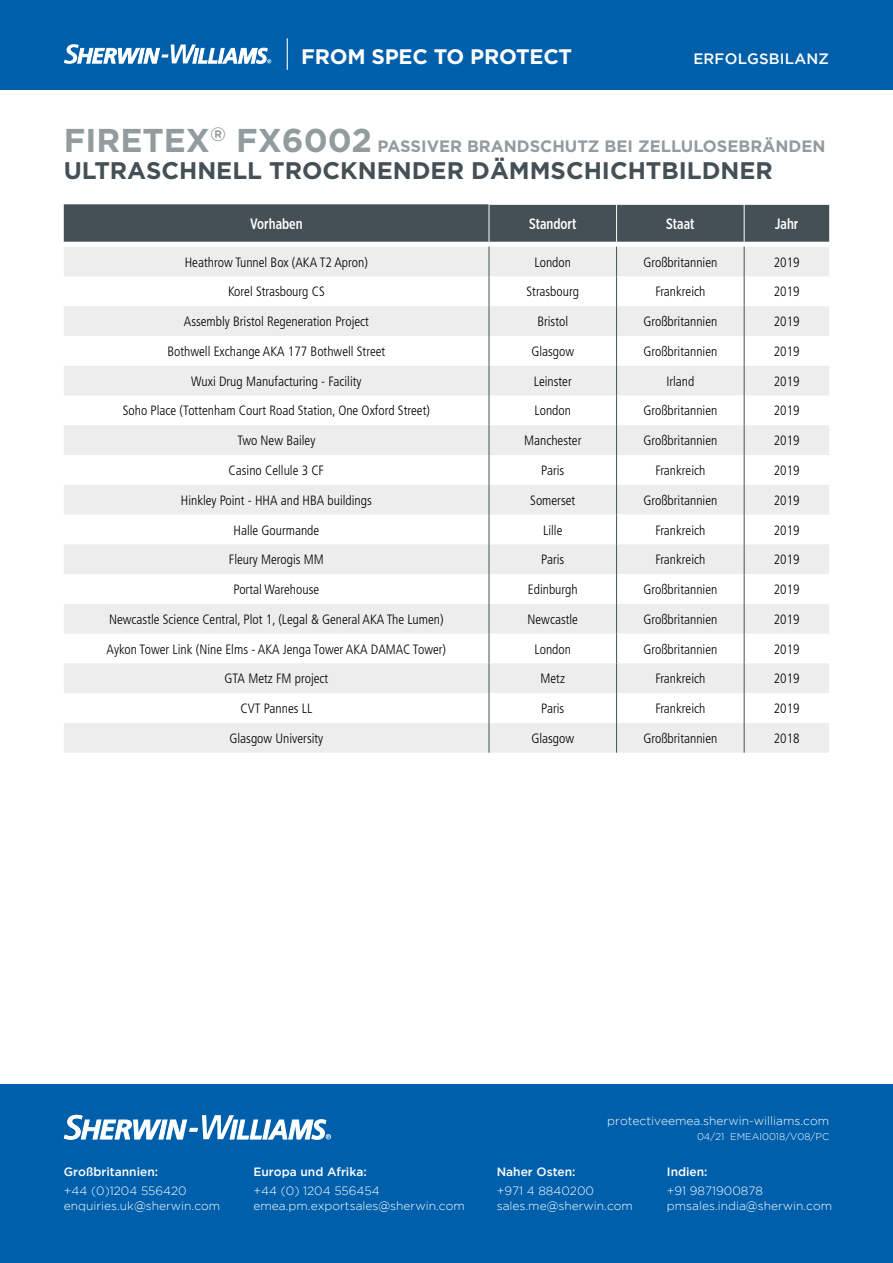
<style>
.page{position:relative;width:893px;height:1263px;background:#fff}
.page>*{position:absolute;margin:0;border:0;box-sizing:border-box;transform-origin:0 0}
.t1{font:700 24px "Gotham";color:#445055}
.t2{font:700 21px "Gotham";letter-spacing:-.01em;color:#fff}
.t3{font:700 16.5px "Gotham";color:#929b9e}
.t4{font:500 15px "Gotham X Narrow";color:#fff}
.t5{font:500 15px "Gotham";letter-spacing:.015em;color:#fff}
.t6{font:300 condensed 13.5px "Frutiger LT Std";color:#000}
.t7{font:300 12px/15px "Gotham";color:#fff}
.t8{font:500 12px "Gotham";color:#fff}
.t9{font:300 9.75px "Gotham";color:#fff}
.s1{font-size:33px}
</style>
<div class="page">
<div style="left:0;top:0;width:893px;height:89px;background:#005faa"></div>
<hr style="left:287px;top:38px;width:1px;height:32px;background:#fff">
<svg style="left:64px;top:44px;width:207px;height:20px"></svg>
<div style="left:0;top:1084px;width:893px;height:179px;background:#005faa"></div>
<svg style="left:64px;top:1115px;width:267px;height:25px"></svg>
<svg style="left:64px;top:276px;width:765px;height:477px;fill:#f4f4f4"></svg>
<svg style="left:64px;top:204px;width:765px;height:72px;background:#979da0"></svg>
<hr style="left:489px;top:276px;width:1px;height:30px;background:#445055">
<hr style="left:616px;top:276px;width:1px;height:30px;background:#445055">
<hr style="left:744px;top:276px;width:1px;height:30px;background:#445055">
<hr style="left:489px;top:306px;width:1px;height:30px;background:#445055">
<hr style="left:616px;top:306px;width:1px;height:30px;background:#445055">
<hr style="left:744px;top:306px;width:1px;height:30px;background:#445055">
<hr style="left:489px;top:336px;width:1px;height:30px;background:#445055">
<hr style="left:616px;top:336px;width:1px;height:30px;background:#445055">
<hr style="left:744px;top:336px;width:1px;height:30px;background:#445055">
<svg style="left:489px;top:366px;width:1px;height:29px"></svg>
<svg style="left:616px;top:366px;width:1px;height:29px"></svg>
<svg style="left:744px;top:366px;width:1px;height:29px"></svg>
<hr style="left:489px;top:395px;width:1px;height:30px;background:#445055">
<hr style="left:616px;top:395px;width:1px;height:30px;background:#445055">
<hr style="left:744px;top:395px;width:1px;height:30px;background:#445055">
<hr style="left:489px;top:425px;width:1px;height:30px;background:#445055">
<hr style="left:616px;top:425px;width:1px;height:30px;background:#445055">
<hr style="left:744px;top:425px;width:1px;height:30px;background:#445055">
<hr style="left:489px;top:455px;width:1px;height:30px;background:#445055">
<hr style="left:616px;top:455px;width:1px;height:30px;background:#445055">
<hr style="left:744px;top:455px;width:1px;height:30px;background:#445055">
<svg style="left:489px;top:485px;width:1px;height:29px"></svg>
<svg style="left:616px;top:485px;width:1px;height:29px"></svg>
<svg style="left:744px;top:485px;width:1px;height:29px"></svg>
<hr style="left:489px;top:514px;width:1px;height:30px;background:#445055">
<hr style="left:616px;top:514px;width:1px;height:30px;background:#445055">
<hr style="left:744px;top:514px;width:1px;height:30px;background:#445055">
<hr style="left:489px;top:544px;width:1px;height:30px;background:#445055">
<hr style="left:616px;top:544px;width:1px;height:30px;background:#445055">
<hr style="left:744px;top:544px;width:1px;height:30px;background:#445055">
<hr style="left:489px;top:574px;width:1px;height:30px;background:#445055">
<hr style="left:616px;top:574px;width:1px;height:30px;background:#445055">
<hr style="left:744px;top:574px;width:1px;height:30px;background:#445055">
<hr style="left:489px;top:604px;width:1px;height:30px;background:#445055">
<hr style="left:616px;top:604px;width:1px;height:30px;background:#445055">
<hr style="left:744px;top:604px;width:1px;height:30px;background:#445055">
<svg style="left:489px;top:634px;width:1px;height:29px"></svg>
<svg style="left:616px;top:634px;width:1px;height:29px"></svg>
<svg style="left:744px;top:634px;width:1px;height:29px"></svg>
<hr style="left:489px;top:663px;width:1px;height:30px;background:#445055">
<hr style="left:616px;top:663px;width:1px;height:30px;background:#445055">
<hr style="left:744px;top:663px;width:1px;height:30px;background:#445055">
<hr style="left:489px;top:693px;width:1px;height:30px;background:#445055">
<hr style="left:616px;top:693px;width:1px;height:30px;background:#445055">
<hr style="left:744px;top:693px;width:1px;height:30px;background:#445055">
<hr style="left:489px;top:723px;width:1px;height:30px;background:#445055">
<hr style="left:616px;top:723px;width:1px;height:30px;background:#445055">
<hr style="left:744px;top:723px;width:1px;height:30px;background:#445055">
<h2 class="t2" style="left:301px;top:44px;width:273px">FROM SPEC TO PROTECT</h2>
<p class="t5" style="left:693px;top:50px;width:137px">ERFOLGSBILANZ</p>
<p class="t3" style="left:64px;top:137px;width:763px"><span class="s1">FIRETEX</span><sup>®</sup> <span class="s1">FX6002</span> PASSIVER BRANDSCHUTZ BEI ZELLULOSEBRÄNDEN</p>
<h1 class="t1" style="left:64px;top:157px;width:711px">ULTRASCHNELL TROCKNENDER DÄMMSCHICHTBILDNER</h1>
<p class="t4" style="left:250px;top:215px;width:54px">Vorhaben</p>
<p class="t4" style="left:529px;top:215px;width:49px">Standort</p>
<p class="t4" style="left:666px;top:215px;width:30px">Staat</p>
<p class="t4" style="left:775px;top:215px;width:25px">Jahr</p>
<p class="t6" style="left:185px;top:254px;width:185px">Heathrow Tunnel Box (AKA T2 Apron)</p>
<p class="t6" style="left:534px;top:254px;width:38px">London</p>
<p class="t6" style="left:643px;top:254px;width:76px">Großbritannien</p>
<p class="t6" style="left:774px;top:254px;width:27px">2019</p>
<p class="t6" style="left:228px;top:284px;width:98px">Korel Strasbourg CS</p>
<p class="t6" style="left:526px;top:284px;width:54px">Strasbourg</p>
<p class="t6" style="left:655px;top:284px;width:52px">Frankreich</p>
<p class="t6" style="left:774px;top:284px;width:27px">2019</p>
<p class="t6" style="left:184px;top:314px;width:187px">Assembly Bristol Regeneration Project</p>
<p class="t6" style="left:537px;top:314px;width:32px">Bristol</p>
<p class="t6" style="left:643px;top:314px;width:76px">Großbritannien</p>
<p class="t6" style="left:774px;top:314px;width:27px">2019</p>
<p class="t6" style="left:167px;top:344px;width:219px">Bothwell Exchange AKA 177 Bothwell Street</p>
<p class="t6" style="left:531px;top:344px;width:44px">Glasgow</p>
<p class="t6" style="left:643px;top:344px;width:76px">Großbritannien</p>
<p class="t6" style="left:774px;top:344px;width:27px">2019</p>
<p class="t6" style="left:191px;top:373px;width:172px">Wuxi Drug Manufacturing - Facility</p>
<p class="t6" style="left:534px;top:373px;width:40px">Leinster</p>
<p class="t6" style="left:666px;top:373px;width:29px">Irland</p>
<p class="t6" style="left:774px;top:373px;width:27px">2019</p>
<p class="t6" style="left:123px;top:403px;width:309px">Soho Place (Tottenham Court Road Station, One Oxford Street)</p>
<p class="t6" style="left:534px;top:403px;width:38px">London</p>
<p class="t6" style="left:643px;top:403px;width:76px">Großbritannien</p>
<p class="t6" style="left:774px;top:403px;width:27px">2019</p>
<p class="t6" style="left:237px;top:433px;width:80px">Two New Bailey</p>
<p class="t6" style="left:524px;top:433px;width:59px">Manchester</p>
<p class="t6" style="left:643px;top:433px;width:76px">Großbritannien</p>
<p class="t6" style="left:774px;top:433px;width:27px">2019</p>
<p class="t6" style="left:229px;top:463px;width:97px">Casino Cellule 3 CF</p>
<p class="t6" style="left:541px;top:463px;width:25px">Paris</p>
<p class="t6" style="left:655px;top:463px;width:52px">Frankreich</p>
<p class="t6" style="left:774px;top:463px;width:27px">2019</p>
<p class="t6" style="left:181px;top:492px;width:193px">Hinkley Point - HHA and HBA buildings</p>
<p class="t6" style="left:530px;top:492px;width:47px">Somerset</p>
<p class="t6" style="left:643px;top:492px;width:76px">Großbritannien</p>
<p class="t6" style="left:774px;top:492px;width:27px">2019</p>
<p class="t6" style="left:233px;top:522px;width:87px">Halle Gourmande</p>
<p class="t6" style="left:543px;top:522px;width:21px">Lille</p>
<p class="t6" style="left:655px;top:522px;width:52px">Frankreich</p>
<p class="t6" style="left:774px;top:522px;width:27px">2019</p>
<p class="t6" style="left:229px;top:552px;width:96px">Fleury Merogis MM</p>
<p class="t6" style="left:541px;top:552px;width:25px">Paris</p>
<p class="t6" style="left:655px;top:552px;width:52px">Frankreich</p>
<p class="t6" style="left:774px;top:552px;width:27px">2019</p>
<p class="t6" style="left:234px;top:582px;width:87px">Portal Warehouse</p>
<p class="t6" style="left:528px;top:582px;width:52px">Edinburgh</p>
<p class="t6" style="left:643px;top:582px;width:76px">Großbritannien</p>
<p class="t6" style="left:774px;top:582px;width:27px">2019</p>
<p class="t6" style="left:109px;top:611px;width:336px">Newcastle Science Central, Plot 1, (Legal &amp; General AKA The Lumen)</p>
<p class="t6" style="left:527px;top:611px;width:52px">Newcastle</p>
<p class="t6" style="left:643px;top:611px;width:76px">Großbritannien</p>
<p class="t6" style="left:774px;top:611px;width:27px">2019</p>
<p class="t6" style="left:107px;top:641px;width:341px">Aykon Tower Link (Nine Elms - AKA Jenga Tower AKA DAMAC Tower)</p>
<p class="t6" style="left:534px;top:641px;width:38px">London</p>
<p class="t6" style="left:643px;top:641px;width:76px">Großbritannien</p>
<p class="t6" style="left:774px;top:641px;width:27px">2019</p>
<p class="t6" style="left:224px;top:671px;width:105px">GTA Metz FM project</p>
<p class="t6" style="left:540px;top:671px;width:26px">Metz</p>
<p class="t6" style="left:655px;top:671px;width:52px">Frankreich</p>
<p class="t6" style="left:774px;top:671px;width:27px">2019</p>
<p class="t6" style="left:241px;top:701px;width:73px">CVT Pannes LL</p>
<p class="t6" style="left:541px;top:701px;width:25px">Paris</p>
<p class="t6" style="left:655px;top:701px;width:52px">Frankreich</p>
<p class="t6" style="left:774px;top:701px;width:27px">2019</p>
<p class="t6" style="left:229px;top:731px;width:95px">Glasgow University</p>
<p class="t6" style="left:531px;top:731px;width:44px">Glasgow</p>
<p class="t6" style="left:643px;top:731px;width:76px">Großbritannien</p>
<p class="t6" style="left:774px;top:731px;width:27px">2018</p>
<p class="t7" style="left:607px;top:1113px;width:223px">protectiveemea.sherwin-williams.com</p>
<p class="t8" style="left:64px;top:1164px;width:96px">Großbritannien:</p>
<p class="t7" style="left:64px;top:1183px;width:158px">+44 (0)1204 556420 enquiries.uk@sherwin.com</p>
<p class="t8" style="left:253px;top:1164px;width:115px">Europa und Afrika:</p>
<p class="t7" style="left:253px;top:1183px;width:213px">+44 (0) 1204 556454 emea.pm.exportsales@sherwin.com</p>
<p class="t8" style="left:497px;top:1164px;width:80px">Naher Osten:</p>
<p class="t7" style="left:497px;top:1183px;width:138px">+971 4 8840200 sales.me@sherwin.com</p>
<p class="t9" style="left:697px;top:1131px;width:134px">04/21 EMEAI0018/V08/PC</p>
<p class="t8" style="left:667px;top:1164px;width:42px">Indien:</p>
<p class="t7" style="left:667px;top:1183px;width:167px">+91 9871900878 pmsales.india@sherwin.com</p>
</div>
